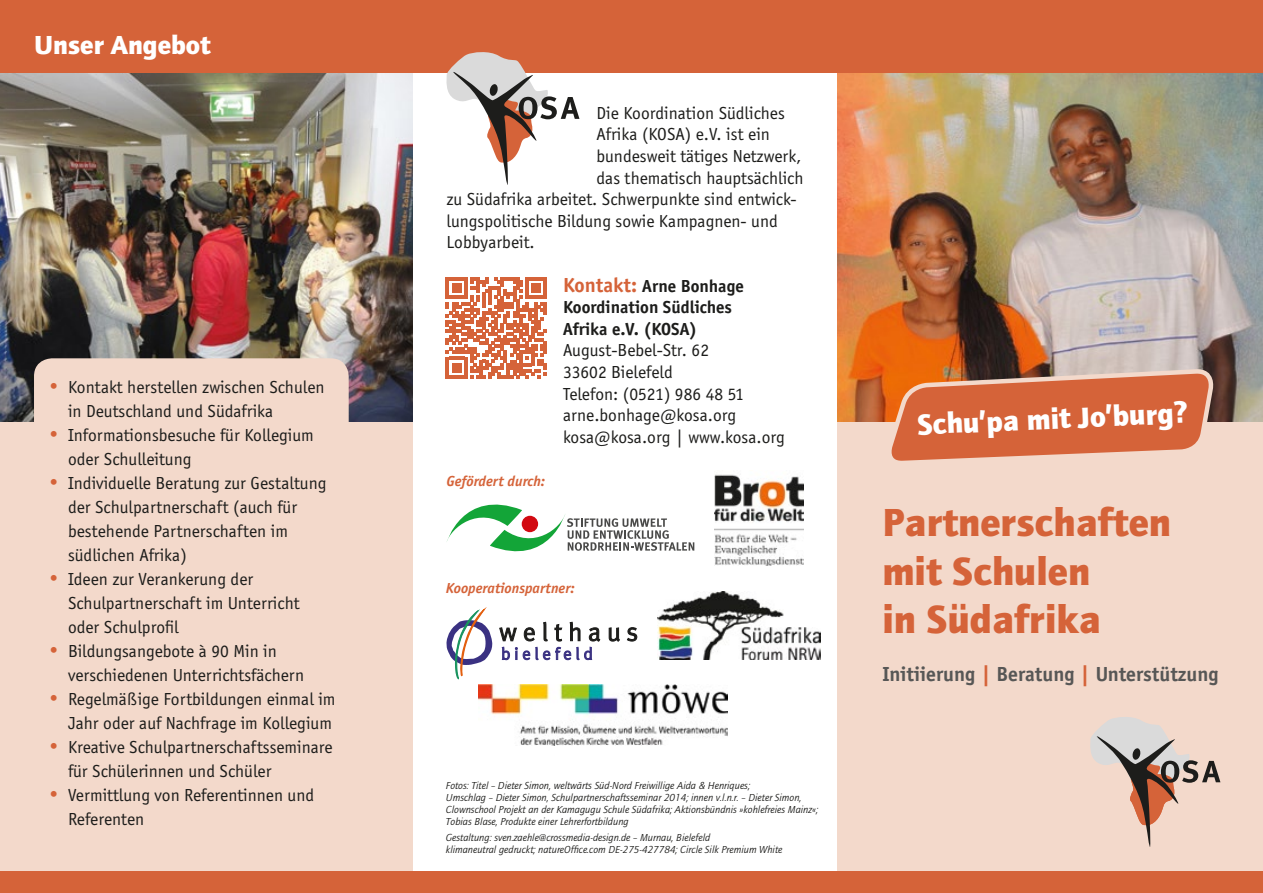
<style>
.page{position:relative;width:1263px;height:893px;background:#fff}
.page>*{position:absolute;margin:0;border:0;box-sizing:border-box;transform-origin:0 0}
.t1{font:800 40.5px/48.6px "Quay";color:#d56339}
.t2{font:800 30px "Quay";color:#fff}
.t3{font:800 27px "Quay";color:#fff}
.t4{font:700 21px "Officina Sans";color:#575756}
.t5{font:18px/24px "Officina Sans";color:#1d1d1b}
.t6{font:700 18px/21.6px "Officina Sans";color:#1d1d1b}
.t7{font:italic 700 15px "Officina Sans";color:#d56339}
.t8{font:italic 10.5px/12px "Ouay";color:#1d1d1b}
.s1{font-size:21px;color:#d56339}
.s2{color:#d56339}
</style>
<div class="page">
<div style="left:0;top:0;width:412px;height:893px;background:#f3d9cb"></div>
<div style="left:838px;top:0;width:425px;height:893px;background:#f3d9cb"></div>
<img style="left:838px;top:72px;width:425px;height:349px">
<img style="left:0;top:72px;width:412px;height:349px">
<div style="left:0;top:872px;width:1263px;height:21px;background:#d56339"></div>
<svg style="left:884px;top:337px;width:332px;height:124px;background:#cc7853"></svg>
<svg style="left:1090px;top:717px;width:130px;height:130px"></svg>
<div style="left:0;top:0;width:1263px;height:72px;background:#d56339"></div>
<svg style="left:446px;top:504px;width:248px;height:47px"></svg>
<div style="left:34px;top:358px;width:315px;height:149px;background:#f3d9cb;border-radius:18px"></div>
<svg style="left:443px;top:52px;width:136px;height:133px"></svg>
<svg style="left:446px;top:278px;width:101px;height:100px"></svg>
<img style="left:714px;top:474px;width:90px;height:92px">
<img style="left:658px;top:591px;width:162px;height:68px">
<img style="left:479px;top:684px;width:248px;height:61px">
<svg style="left:446px;top:607px;width:47px;height:72px"></svg>
<svg style="left:609px;top:627px;width:11px;height:15px"></svg>
<svg style="left:627px;top:627px;width:10px;height:15px"></svg>
<svg style="left:499px;top:622px;width:101px;height:38px"></svg>
<h3 class="t3" style="left:34px;top:29px;width:178px">Unser Angebot</h3>
<p class="t5" style="left:596px;top:101px;width:190px">Die Koordination Südliches</p>
<p class="t5" style="left:596px;top:123px;width:175px">Afrika (KOSA) e.V. ist ein</p>
<p class="t5" style="left:596px;top:144px;width:206px">bundesweit tätiges Netzwerk,</p>
<p class="t5" style="left:596px;top:166px;width:208px">das thematisch hauptsächlich</p>
<p class="t5" style="left:446px;top:187px;width:352px">zu Südafrika arbeitet. Schwerpunkte sind entwick-</p>
<p class="t5" style="left:446px;top:209px;width:333px">lungspolitische Bildung sowie Kampagnen- und</p>
<p class="t5" style="left:446px;top:231px;width:90px">Lobbyarbeit.</p>
<p class="t6" style="left:563px;top:275px;width:182px"><span class="s1">Kontakt:</span> Arne Bonhage<br>Koordination Südliches<br>Afrika e.V. (KOSA)</p>
<p class="t5" style="left:563px;top:340px;width:223px;line-height:21.6px">August-Bebel-Str. 62<br>33602 Bielefeld<br>Telefon: (0521) 986 48 51 arne.bonhage@kosa.org kosa@kosa.org | www.kosa.org</p>
<p class="t5" style="left:68px;top:375px;width:258px;text-indent:-21px"><span class="s1">•</span> Kontakt herstellen zwischen Schulen in Deutschland und Südafrika</p>
<p class="t5" style="left:68px;top:423px;width:247px;text-indent:-21px"><span class="s1">•</span> Informationsbesuche für Kollegium oder Schulleitung</p>
<p class="t5" style="left:68px;top:471px;width:260px;text-indent:-21px"><span class="s1">•</span> Individuelle Beratung zur Gestaltung der Schulpartnerschaft (auch für bestehende Partnerschaften im südlichen Afrika)</p>
<p class="t5" style="left:68px;top:567px;width:233px;text-indent:-21px"><span class="s1">•</span> Ideen zur Verankerung der<br>Schulpartnerschaft im Unterricht oder Schulprofil</p>
<p class="t5" style="left:68px;top:639px;width:238px;text-indent:-21px"><span class="s1">•</span> Bildungsangebote à 90 Min in verschiedenen Unterrichtsfächern</p>
<p class="t5" style="left:47px;top:687px;width:290px;text-align:right"><span class="s1">•</span> Regelmäßige Fortbildungen einmal im<br>Jahr oder auf Nachfrage im Kollegium</p>
<p class="t5" style="left:68px;top:735px;width:266px;text-indent:-21px"><span class="s1">•</span> Kreative Schulpartnerschaftsseminare für Schülerinnen und Schüler</p>
<p class="t5" style="left:68px;top:783px;width:248px;text-indent:-21px"><span class="s1">•</span> Vermittlung von Referentinnen und<br>Referenten</p>
<p class="t8" style="left:446px;top:780px;width:374px">Fotos: Titel – Dieter Simon, weltwärts Süd-Nord Freiwillige Aida &amp; Henriques;<br>Umschlag – Dieter Simon, Schulpartnerschaftsseminar 2014; innen v.l.n.r. – Dieter Simon, Clownschool Projekt an der Kamagugu Schule Südafrika; Aktionsbündnis »kohlefreies Mainz«; Tobias Blase, Produkte einer Lehrerfortbildung</p>
<p class="t8" style="left:446px;top:832px;width:338px">Gestaltung: sven.zaehle@crossmedia-design.de – Murnau, Bielefeld<br>klimaneutral gedruckt; natureOffice.com DE-275-427784; Circle Silk Premium White</p>
<p class="t7" style="left:446px;top:472px;width:100px">Gefördert durch:</p>
<p class="t7" style="left:446px;top:580px;width:130px">Kooperationspartner:</p>
<h2 class="t2" style="left:916px;top:408px;width:273px;rotate:-3deg">Schu’pa mit Jo’burg?</h2>
<h1 class="t1" style="left:882px;top:498px;width:290px">Partnerschaften mit Schulen<br>in Südafrika</h1>
<p class="t4" style="left:882px;top:661px;width:338px">Initiierung <span class="s2">|</span> Beratung <span class="s2">|</span> Unterstützung</p>
</div>
